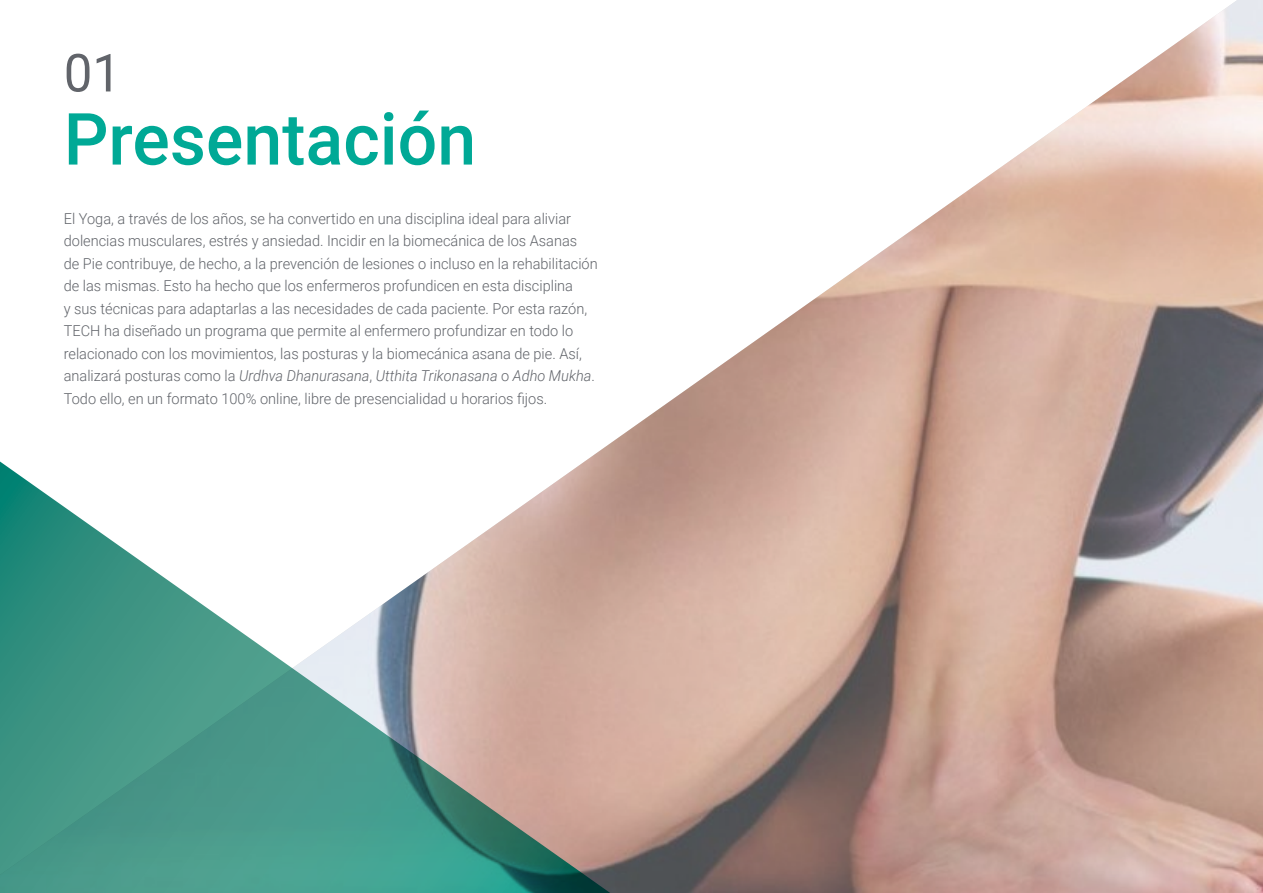
<style>
.page{position:relative;width:1263px;height:893px;background:#fff}
.page>*{position:absolute;margin:0;border:0;box-sizing:border-box;transform-origin:0 0}
.t1{font:500 72px "Roboto";color:#00a996}
.t2{font:52.5px "Roboto";color:#61646a}
.t3{font:300 15px/22.5px "Roboto";color:#61646a}
.s1{font-style:italic}
</style>
<div class="page">
<img style="left:607px;top:0;width:656px;height:893px">
<svg style="left:0;top:446px;width:640px;height:447px"></svg>
<h2 class="t2" style="left:64px;top:36px;width:59px">01</h2>
<h1 class="t1" style="left:64px;top:89px;width:414px">Presentación</h1>
<p class="t3" style="left:64px;top:207px;width:535px">El Yoga, a través de los años, se ha convertido en una disciplina ideal para aliviar dolencias musculares, estrés y ansiedad. Incidir en la biomecánica de los Asanas<br>de Pie contribuye, de hecho, a la prevención de lesiones o incluso en la rehabilitación de las mismas. Esto ha hecho que los enfermeros profundicen en esta disciplina<br>y sus técnicas para adaptarlas a las necesidades de cada paciente. Por esta razón, TECH ha diseñado un programa que permite al enfermero profundizar en todo lo relacionado con los movimientos, las posturas y la biomecánica asana de pie. Así, analizará posturas como la <span class="s1">Urdhva Dhanurasana</span>, <span class="s1">Utthita Trikonasana</span> o <span class="s1">Adho Mukha</span>.<br>Todo ello, en un formato 100% online, libre de presencialidad u horarios fijos.</p>
</div>
